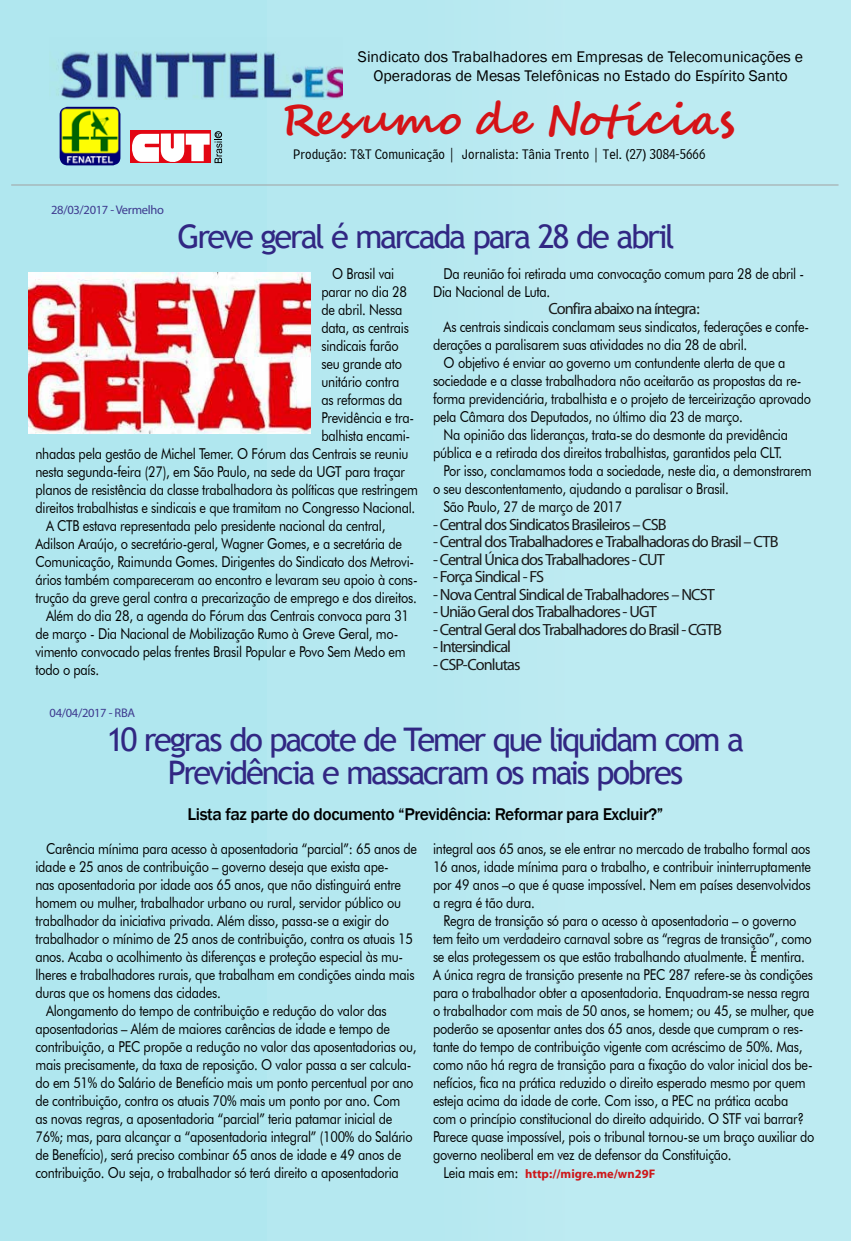
<style>
.page{position:relative;width:851px;height:1241px;background:#fff}
.page>*{position:absolute;margin:0;border:0;box-sizing:border-box;transform-origin:0 0}
.t1{font:700 43.5px "Segoe Script";letter-spacing:.02em;color:#d51317}
.t2{font:32.5px/33.8px "Trebuchet MS";letter-spacing:-.07em;color:#312783;text-align:center}
.t3{font:500 17.5px "Franklin Gothic";letter-spacing:-.025em;color:#000}
.t4{font:16.25px "Myriad";letter-spacing:-.06em;color:#1a1a1a}
.t5{font:15.88px/19px "Franklin Gothic";color:#000;text-align:center}
.t6{font:15px/18px "Futura BT";letter-spacing:-.02em;color:#000;scale:.85 1}
.t7{font:14.62px "Bell Centennial BT Address";color:#000}
.t8{font:12.5px "Myriad";letter-spacing:-.025em;color:#3e3a8f}
.t9{font:700 12.5px "Myriad";color:#cd171a}
.s1{font-size:47.5px}
.s2{font-family:"Futura BT";font-weight:400;font-size:15px;color:#000}
</style>
<div class="page">
<div style="left:0;top:0;width:850px;height:1240px;background:#b0e7ef"></div>
<div style="left:267px;top:0;width:583px;height:1240px;background:#b8e9f1"></div>
<div style="left:565px;top:0;width:285px;height:1240px;background:#bdebf2"></div>
<img style="left:53px;top:51px;width:289px;height:49px">
<div style="left:131px;top:131px;width:80px;height:32px;background:#e30613"></div>
<svg style="left:130px;top:132px;width:92px;height:32px"></svg>
<div style="left:215px;top:131px;width:7px;height:7px;border:1px solid #000;border-radius:50%"></div>
<img style="left:60px;top:107px;width:60px;height:58px">
<hr style="left:11px;top:185px;width:827px;height:1px;background:#a1a1a1">
<img style="left:28px;top:272px;width:283px;height:162px">
<p class="t5" style="left:358px;top:47px;width:446px">Sindicato dos Trabalhadores em Empresas de Telecomunicações e<br>Operadoras de Mesas Telefônicas no Estado do Espírito Santo</p>
<h1 class="t1" style="left:280px;top:85px;width:456px">Resumo de Notícia<span class="s1">s</span></h1>
<p class="t8" style="left:51px;top:203px;width:114px">28/03/2017 - Vermelho</p>
<p class="t7" style="left:293px;top:146px;width:414px">Produção: T&amp;T Comunicação | Jornalista: Tânia Trento | Tel. (27) 3084-5666</p>
<h2 class="t2" style="left:178px;top:219px;width:498px">Greve geral é marcada para 28 de abril</h2>
<p class="t6" style="left:332px;top:264px;width:75px">O Brasil vai</p>
<p class="t6" style="left:321px;top:282px;width:102px">parar no dia 28</p>
<p class="t6" style="left:321px;top:300px;width:97px">de abril. Nessa</p>
<p class="t6" style="left:321px;top:318px;width:104px">data, as centrais</p>
<p class="t6" style="left:321px;top:336px;width:92px">sindicais farão</p>
<p class="t6" style="left:321px;top:354px;width:96px">seu grande ato</p>
<p class="t6" style="left:321px;top:372px;width:93px">unitário contra</p>
<p class="t6" style="left:321px;top:390px;width:97px">as reformas da</p>
<p class="t6" style="left:321px;top:408px;width:110px">Previdência e tra-</p>
<p class="t6" style="left:321px;top:426px;width:106px">balhista encami-</p>
<p class="t6" style="left:35px;top:444px;width:440px">nhadas pela gestão de Michel Temer. O Fórum das Centrais se reuniu</p>
<p class="t6" style="left:35px;top:462px;width:436px">nesta segunda-feira (27), em São Paulo, na sede da UGT para traçar</p>
<p class="t6" style="left:35px;top:480px;width:451px">planos de resistência da classe trabalhadora às políticas que restringem</p>
<p class="t6" style="left:35px;top:498px;width:448px">direitos trabalhistas e sindicais e que tramitam no Congresso Nacional.</p>
<p class="t6" style="left:46px;top:516px;width:401px">A CTB estava representada pelo presidente nacional da central,</p>
<p class="t6" style="left:35px;top:534px;width:432px">Adilson Araújo, o secretário-geral, Wagner Gomes, e a secretária de</p>
<p class="t6" style="left:35px;top:552px;width:447px">Comunicação, Raimunda Gomes. Dirigentes do Sindicato dos Metrovi-</p>
<p class="t6" style="left:35px;top:570px;width:451px">ários também compareceram ao encontro e levaram seu apoio à cons-</p>
<p class="t6" style="left:35px;top:588px;width:450px">trução da greve geral contra a precarização de emprego e dos direitos.</p>
<p class="t6" style="left:46px;top:606px;width:428px">Além do dia 28, a agenda do Fórum das Centrais convoca para 31</p>
<p class="t6" style="left:35px;top:624px;width:428px">de março - Dia Nacional de Mobilização Rumo à Greve Geral, mo-</p>
<p class="t6" style="left:35px;top:642px;width:437px">vimento convocado pelas frentes Brasil Popular e Povo Sem Medo em</p>
<p class="t6" style="left:35px;top:660px;width:76px">todo o país.</p>
<p class="t6" style="left:433px;top:264px;width:438px;text-indent:11px">Da reunião foi retirada uma convocação comum para 28 de abril -<br>Dia Nacional de Luta.</p>
<p class="t4" style="left:548px;top:300px;width:153px">Confira abaixo na íntegra:</p>
<p class="t6" style="left:443px;top:317px;width:431px">As centrais sindicais conclamam seus sindicatos, federações e confe-</p>
<p class="t6" style="left:433px;top:335px;width:371px">derações a paralisarem suas atividades no dia 28 de abril.</p>
<p class="t6" style="left:443px;top:353px;width:403px">O objetivo é enviar ao governo um contundente alerta de que a</p>
<p class="t6" style="left:433px;top:371px;width:435px">sociedade e a classe trabalhadora não aceitarão as propostas da re-</p>
<p class="t6" style="left:433px;top:389px;width:446px">forma previdenciária, trabalhista e o projeto de terceirização aprovado</p>
<p class="t6" style="left:433px;top:407px;width:366px">pela Câmara dos Deputados, no último dia 23 de março.</p>
<p class="t6" style="left:443px;top:425px;width:406px">Na opinião das lideranças, trata-se do desmonte da previdência</p>
<p class="t6" style="left:433px;top:443px;width:412px">pública e a retirada dos direitos trabalhistas, garantidos pela CLT.</p>
<p class="t6" style="left:443px;top:461px;width:434px">Por isso, conclamamos toda a sociedade, neste dia, a demonstrarem</p>
<p class="t6" style="left:433px;top:479px;width:349px">o seu descontentamento, ajudando a paralisar o Brasil.</p>
<p class="t6" style="left:443px;top:497px;width:212px">São Paulo, 27 de março de 2017</p>
<p class="t4" style="left:433px;top:516px;width:235px">- Central dos Sindicatos Brasileiros – CSB</p>
<p class="t4" style="left:433px;top:533px;width:347px">- Central dos Trabalhadores e Trabalhadoras do Brasil – CTB</p>
<p class="t4" style="left:433px;top:551px;width:233px">- Central Única dos Trabalhadores - CUT</p>
<p class="t4" style="left:433px;top:568px;width:113px">- Força Sindical - FS</p>
<p class="t4" style="left:433px;top:586px;width:283px">- Nova Central Sindical de Trabalhadores – NCST</p>
<p class="t4" style="left:433px;top:603px;width:225px">- União Geral dos Trabalhadores - UGT</p>
<p class="t4" style="left:433px;top:621px;width:290px">- Central Geral dos Trabalhadores do Brasil - CGTB</p>
<p class="t4" style="left:433px;top:638px;width:80px">- Intersindical</p>
<p class="t4" style="left:433px;top:656px;width:89px">- CSP-Conlutas</p>
<p class="t8" style="left:50px;top:706px;width:87px">04/04/2017 - RBA</p>
<h2 class="t2" style="left:107px;top:721px;width:639px">10 regras do pacote de Temer que liquidam com a<br>Previdência e massacram os mais pobres</h2>
<p class="t3" style="left:187px;top:803px;width:477px">Lista faz parte do documento “Previdência: Reformar para Excluir?”</p>
<p class="t6" style="left:46px;top:838px;width:438px">Carência mínima para acesso à aposentadoria “parcial”: 65 anos de</p>
<p class="t6" style="left:35px;top:856px;width:417px">idade e 25 anos de contribuição – governo deseja que exista ape-</p>
<p class="t6" style="left:35px;top:874px;width:432px">nas aposentadoria por idade aos 65 anos, que não distinguirá entre</p>
<p class="t6" style="left:35px;top:892px;width:431px">homem ou mulher, trabalhador urbano ou rural, servidor público ou</p>
<p class="t6" style="left:35px;top:910px;width:417px">trabalhador da iniciativa privada. Além disso, passa-se a exigir do</p>
<p class="t6" style="left:35px;top:928px;width:445px">trabalhador o mínimo de 25 anos de contribuição, contra os atuais 15</p>
<p class="t6" style="left:35px;top:946px;width:434px">anos. Acaba o acolhimento às diferenças e proteção especial às mu-</p>
<p class="t6" style="left:35px;top:964px;width:447px">lheres e trabalhadores rurais, que trabalham em condições ainda mais</p>
<p class="t6" style="left:35px;top:982px;width:219px">duras que os homens das cidades.</p>
<p class="t6" style="left:46px;top:1000px;width:402px">Alongamento do tempo de contribuição e redução do valor das</p>
<p class="t6" style="left:35px;top:1018px;width:418px">aposentadorias – Além de maiores carências de idade e tempo de</p>
<p class="t6" style="left:35px;top:1036px;width:450px">contribuição, a PEC propõe a redução no valor das aposentadorias ou,</p>
<p class="t6" style="left:35px;top:1054px;width:444px">mais precisamente, da taxa de reposição. O valor passa a ser calcula-</p>
<p class="t6" style="left:35px;top:1072px;width:446px">do em 51% do Salário de Benefício mais um ponto percentual por ano</p>
<p class="t6" style="left:35px;top:1090px;width:430px">de contribuição, contra os atuais 70% mais um ponto por ano. Com</p>
<p class="t6" style="left:35px;top:1108px;width:421px">as novas regras, a aposentadoria “parcial” teria patamar inicial de</p>
<p class="t6" style="left:35px;top:1126px;width:445px">76%; mas, para alcançar a “aposentadoria integral” (100% do Salário</p>
<p class="t6" style="left:35px;top:1144px;width:432px">de Benefício), será preciso combinar 65 anos de idade e 49 anos de</p>
<p class="t6" style="left:35px;top:1162px;width:429px">contribuição. Ou seja, o trabalhador só terá direito a aposentadoria</p>
<p class="t6" style="left:433px;top:838px;width:446px;text-align:justify">integral aos 65 anos, se ele entrar no mercado de trabalho formal aos 16 anos, idade mínima para o trabalho, e contribuir ininterruptamente por 49 anos –o que é quase impossível. Nem em países desenvolvidos a regra é tão dura.</p>
<p class="t6" style="left:433px;top:910px;width:450px;text-indent:11px">Regra de transição só para o acesso à aposentadoria – o governo tem feito um verdadeiro carnaval sobre as “regras de transição”, como se elas protegessem os que estão trabalhando atualmente. É mentira.<br>A única regra de transição presente na PEC 287 refere-se às condições para o trabalhador obter a aposentadoria. Enquadram-se nessa regra o trabalhador com mais de 50 anos, se homem; ou 45, se mulher, que poderão se aposentar antes dos 65 anos, desde que cumpram o res&shy;tante do tempo de contribuição vigente com acréscimo de 50%. Mas, como não há regra de transição para a fixação do valor inicial dos be&shy;nefícios, fica na prática reduzido o direito esperado mesmo por quem esteja acima da idade de corte. Com isso, a PEC na prática acaba com o princípio constitucional do direito adquirido. O STF vai barrar?<br>Parece quase impossível, pois o tribunal tornou-se um braço auxiliar do governo neoliberal em vez de defensor da Constituição.</p>
<p class="t9" style="left:443px;top:1166px;width:213px"><span class="s2">Leia mais em:</span> http://migre.me/wn29F</p>
</div>
